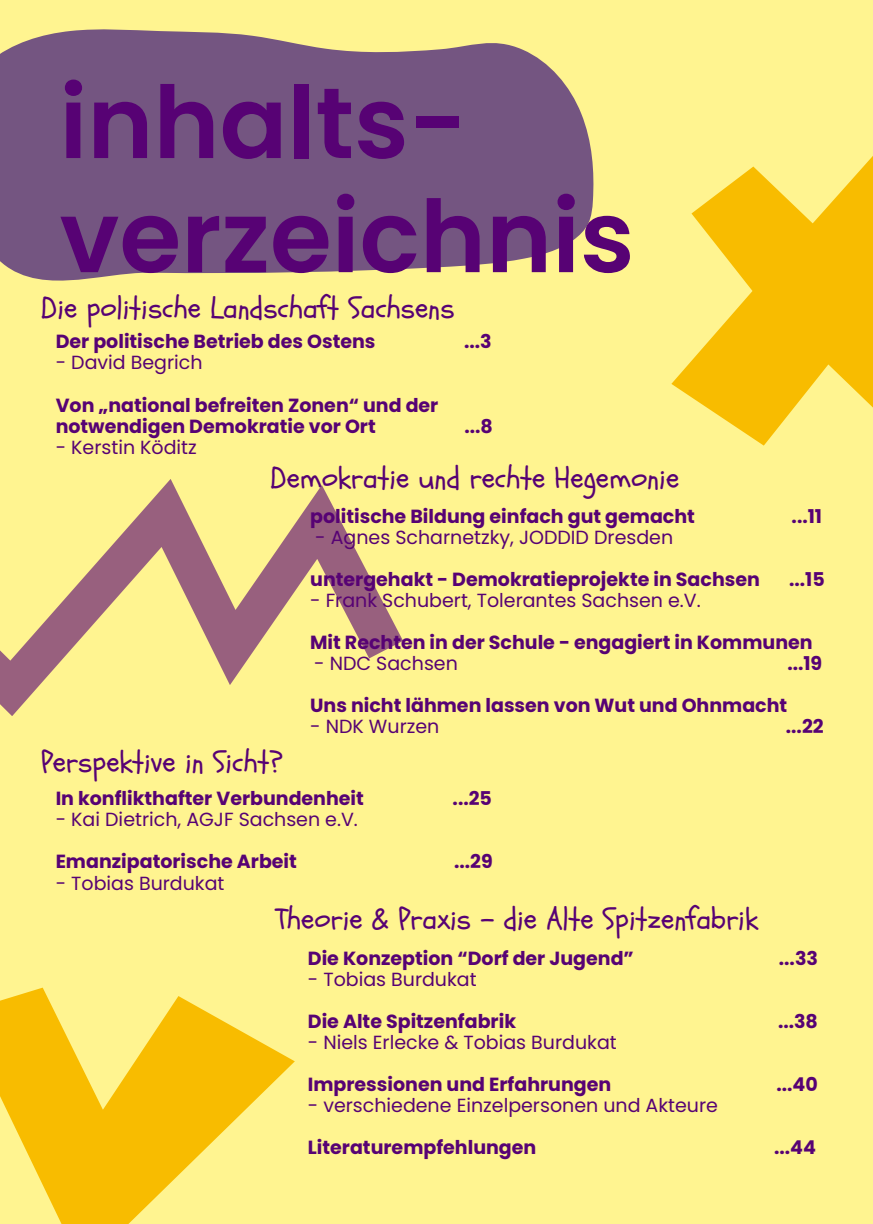
<style>
.page{position:relative;width:873px;height:1224px;background:#fff490}
.page>*{position:absolute;margin:0;border:0;box-sizing:border-box;transform-origin:0 0}
.t1{font:600 100.2px "Poppins";color:#570274}
.t2{font:30px "Schoolbell";color:#570274}
.t3{font:700 19px/21px "Poppins";color:#570274}
.t4{font:19px "Poppins";color:#570274}
</style>
<div class="page">
<svg style="left:0;top:479px;width:403px;height:237px"></svg>
<svg style="left:0;top:29px;width:594px;height:252px;background:#846882"></svg>
<svg style="left:671px;top:156px;width:202px;height:290px;fill:#f8bc00"></svg>
<svg style="left:0;top:988px;width:295px;height:236px;fill:#f8bc00"></svg>
<p class="t1" style="left:59px;top:53px;width:409px">inhalts-</p>
<p class="t1" style="left:59px;top:167px;width:577px">verzeichnis</p>
<p class="t2" style="left:41px;top:288px;width:415px">Die politische Landschaft Sachsens</p>
<p class="t3" style="left:56px;top:331px;width:321px">Der politische Betrieb des Ostens</p>
<p class="t3" style="left:464px;top:331px;width:29px">...3</p>
<p class="t4" style="left:56px;top:350px;width:148px">- David Begrich</p>
<p class="t3" style="left:56px;top:394px;width:384px">Von „national befreiten Zonen“ und der notwendigen Demokratie vor Ort</p>
<p class="t3" style="left:464px;top:415px;width:30px">...8</p>
<p class="t4" style="left:56px;top:434px;width:143px">- Kerstin Köditz</p>
<p class="t2" style="left:270px;top:458px;width:411px">Demokratie und rechte Hegemonie</p>
<p class="t3" style="left:310px;top:506px;width:386px">politische Bildung einfach gut gemacht</p>
<p class="t3" style="left:792px;top:506px;width:32px">...11</p>
<p class="t4" style="left:315px;top:524px;width:359px">- Agnes Scharnetzky, JODDID Dresden</p>
<p class="t3" style="left:310px;top:569px;width:451px">untergehakt - Demokratieprojekte in Sachsen</p>
<p class="t3" style="left:789px;top:569px;width:37px">...15</p>
<p class="t4" style="left:310px;top:587px;width:392px">- Frank Schubert, Tolerantes Sachsen e.V.</p>
<p class="t3" style="left:310px;top:632px;width:504px">Mit Rechten in der Schule - engagiert in Kommunen</p>
<p class="t4" style="left:314px;top:650px;width:145px">- NDC Sachsen</p>
<p class="t3" style="left:787px;top:653px;width:36px">...19</p>
<p class="t3" style="left:310px;top:695px;width:479px">Uns nicht lähmen lassen von Wut und Ohnmacht</p>
<p class="t4" style="left:310px;top:713px;width:131px">- NDK Wurzen</p>
<p class="t3" style="left:786px;top:716px;width:39px">...22</p>
<p class="t2" style="left:41px;top:743px;width:244px">Perspektive in Sicht?</p>
<p class="t3" style="left:56px;top:788px;width:310px">In konflikthafter Verbundenheit</p>
<p class="t3" style="left:453px;top:788px;width:41px">...25</p>
<p class="t4" style="left:56px;top:806px;width:304px">- Kai Dietrich, AGJF Sachsen e.V.</p>
<p class="t3" style="left:56px;top:851px;width:243px">Emanzipatorische Arbeit</p>
<p class="t3" style="left:454px;top:851px;width:40px">...29</p>
<p class="t4" style="left:56px;top:870px;width:170px">- Tobias Burdukat</p>
<p class="t2" style="left:275px;top:899px;width:484px">Theorie &amp; Praxis - die Alte Spitzenfabrik</p>
<p class="t3" style="left:308px;top:947px;width:328px">Die Konzeption “Dorf der Jugend”</p>
<p class="t3" style="left:779px;top:947px;width:41px">...33</p>
<p class="t4" style="left:308px;top:966px;width:170px">- Tobias Burdukat</p>
<p class="t3" style="left:308px;top:1011px;width:210px">Die Alte Spitzenfabrik</p>
<p class="t3" style="left:778px;top:1011px;width:41px">...38</p>
<p class="t4" style="left:308px;top:1029px;width:310px">- Niels Erlecke &amp; Tobias Burdukat</p>
<p class="t3" style="left:308px;top:1074px;width:305px">Impressionen und Erfahrungen</p>
<p class="t3" style="left:777px;top:1074px;width:43px">...40</p>
<p class="t4" style="left:308px;top:1092px;width:412px">- verschiedene Einzelpersonen und Akteure</p>
<p class="t3" style="left:308px;top:1137px;width:230px">Literaturempfehlungen</p>
<p class="t3" style="left:774px;top:1137px;width:43px">...44</p>
</div>
